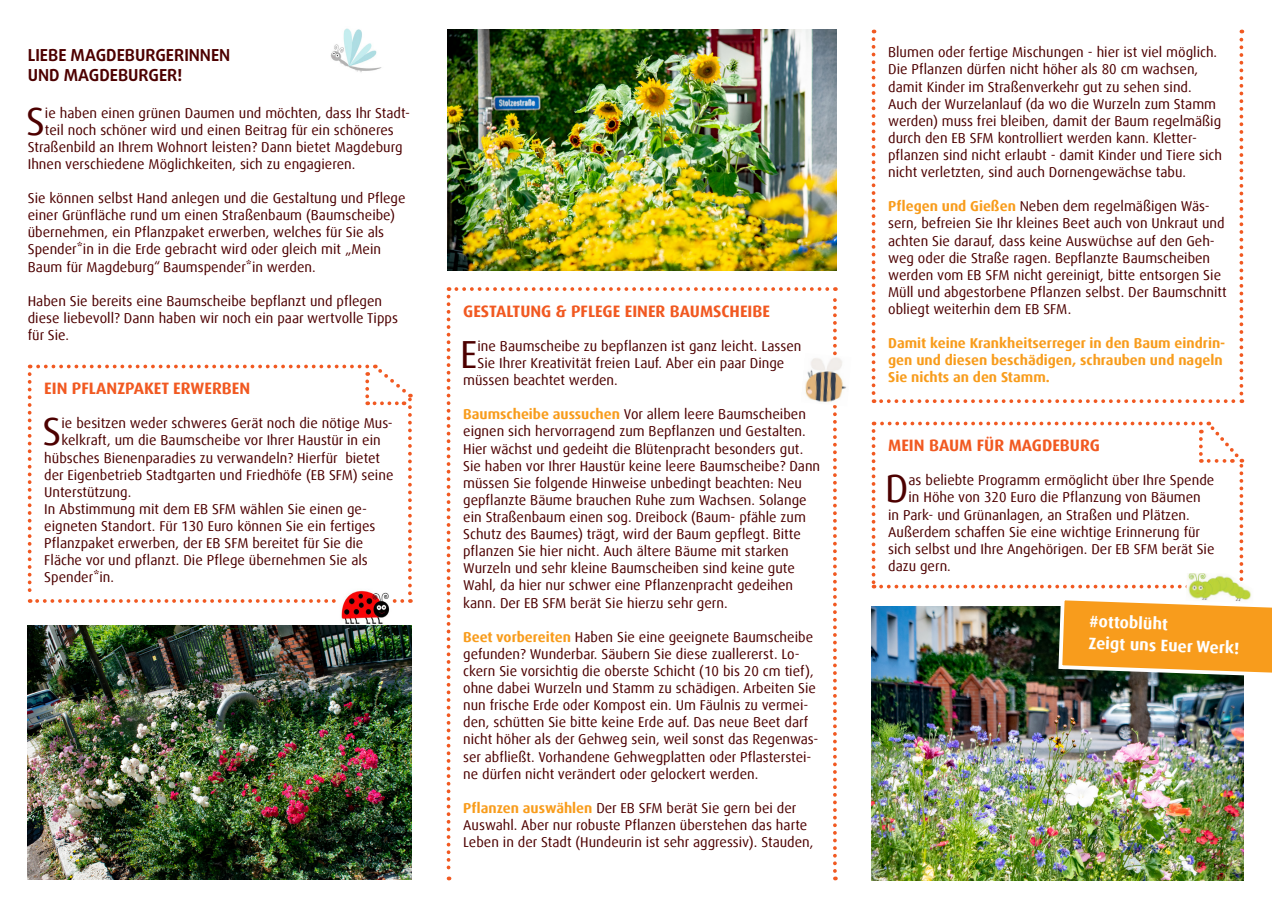
<style>
.page{position:relative;width:1272px;height:902px;background:#fff}
.page>*{position:absolute;margin:0;border:0;box-sizing:border-box;transform-origin:0 0}
.t1{font:39.15px "Dax Offc";color:#4d0000}
.t2{font:700 16.5px "Dax Offc";color:#f15921}
.t3{font:700 16.5px/19.8px "Daxline Pro";color:#4d0000}
.t4{font:700 16.5px/21.6px "Dax Offc";color:#fff}
.t5{font:14.25px/17.1px "Dax Offc";color:#4d0000}
.t6{font:700 14.25px/17.1px "Dax Offc";color:#f89c1c}
.s1{font-weight:700;color:#f89c1c}
</style>
<div class="page">
<img style="left:871px;top:606px;width:372px;height:274px">
<svg style="left:871px;top:39px;width:4px;height:364px"></svg>
<svg style="left:881px;top:399px;width:361px;height:4px"></svg>
<svg style="left:1239px;top:30px;width:4px;height:363px"></svg>
<svg style="left:833px;top:287px;width:3px;height:583px"></svg>
<svg style="left:446px;top:287px;width:381px;height:593px"></svg>
<img style="left:447px;top:30px;width:389px;height:240px">
<img style="left:28px;top:625px;width:384px;height:254px">
<svg style="left:1056px;top:600px;width:215px;height:79px;background:#e49c34"></svg>
<img style="left:341px;top:602px;width:49px;height:22px">
<img style="left:330px;top:28px;width:52px;height:44px">
<img style="left:1185px;top:578px;width:68px;height:25px">
<img style="left:800px;top:353px;width:47px;height:53px">
<svg style="left:28px;top:364px;width:384px;height:238px"></svg>
<svg style="left:871px;top:421px;width:372px;height:167px"></svg>
<p class="t3" style="left:28px;top:45px;width:204px">LIEBE MAGDEBURGERINNEN<br>UND MAGDEBURGER!</p>
<h1 class="t1" style="left:26px;top:96px;width:20px">S</h1>
<p class="t5" style="left:45px;top:104px;width:366px">ie haben einen grünen Daumen und möchten, dass Ihr Stadt-</p>
<p class="t5" style="left:45px;top:121px;width:350px">teil noch schöner wird und einen Beitrag für ein schöneres</p>
<p class="t5" style="left:28px;top:138px;width:376px">Straßenbild an Ihrem Wohnort leisten? Dann bietet Magdeburg</p>
<p class="t5" style="left:28px;top:155px;width:329px">Ihnen verschiedene Möglichkeiten, sich zu engagieren.</p>
<p class="t5" style="left:28px;top:190px;width:379px">Sie können selbst Hand anlegen und die Gestaltung und Pflege einer Grünfläche rund um einen Straßenbaum (Baumscheibe) übernehmen, ein Pflanzpaket erwerben, welches für Sie als Spender*in in die Erde gebracht wird oder gleich mit „Mein Baum für Magdeburg“ Baumspender*in werden.</p>
<p class="t5" style="left:28px;top:292px;width:372px">Haben Sie bereits eine Baumscheibe bepflanzt und pflegen diese liebevoll? Dann haben wir noch ein paar wertvolle Tipps für Sie.</p>
<p class="t2" style="left:44px;top:378px;width:207px">EIN PFLANZPAKET ERWERBEN</p>
<h1 class="t1" style="left:43px;top:407px;width:20px">S</h1>
<p class="t5" style="left:61px;top:415px;width:333px">ie besitzen weder schweres Gerät noch die nötige Mus-</p>
<p class="t5" style="left:61px;top:432px;width:321px">kelkraft, um die Baumscheibe vor Ihrer Haustür in ein</p>
<p class="t5" style="left:44px;top:449px;width:337px">hübsches Bienenparadies zu verwandeln? Hierfür bietet</p>
<p class="t5" style="left:44px;top:466px;width:351px">der Eigenbetrieb Stadtgarten und Friedhöfe (EB SFM) seine</p>
<p class="t5" style="left:44px;top:483px;width:88px">Unterstützung.</p>
<p class="t5" style="left:44px;top:500px;width:324px">In Abstimmung mit dem EB SFM wählen Sie einen ge-</p>
<p class="t5" style="left:44px;top:517px;width:333px">eigneten Standort. Für 130 Euro können Sie ein fertiges</p>
<p class="t5" style="left:44px;top:534px;width:320px">Pflanzpaket erwerben, der EB SFM bereitet für Sie die</p>
<p class="t5" style="left:44px;top:552px;width:325px">Fläche vor und pflanzt. Die Pflege übernehmen Sie als</p>
<p class="t5" style="left:44px;top:569px;width:71px">Spender*in.</p>
<p class="t2" style="left:463px;top:300px;width:308px">GESTALTUNG &amp; PFLEGE EINER BAUMSCHEIBE</p>
<h1 class="t1" style="left:460px;top:329px;width:19px">E</h1>
<p class="t5" style="left:477px;top:337px;width:325px">ine Baumscheibe zu bepflanzen ist ganz leicht. Lassen</p>
<p class="t5" style="left:477px;top:354px;width:308px">Sie Ihrer Kreativität freien Lauf. Aber ein paar Dinge</p>
<p class="t5" style="left:463px;top:372px;width:156px">müssen beachtet werden.</p>
<p class="t5" style="left:463px;top:406px;width:358px"><span class="s1">Baumscheibe aussuchen</span> Vor allem leere Baumscheiben eignen sich hervorragend zum Bepflanzen und Gestalten.<br>Hier wächst und gedeiht die Blütenpracht besonders gut.<br>Sie haben vor Ihrer Haustür keine leere Baumscheibe? Dann müssen Sie folgende Hinweise unbedingt beachten: Neu gepflanzte Bäume brauchen Ruhe zum Wachsen. Solange ein Straßenbaum einen sog. Dreibock (Baum- pfähle zum Schutz des Baumes) trägt, wird der Baum gepflegt. Bitte pflanzen Sie hier nicht. Auch ältere Bäume mit starken Wurzeln und sehr kleine Baumscheiben sind keine gute Wahl, da hier nur schwer eine Pflanzenpracht gedeihen kann. Der EB SFM berät Sie hierzu sehr gern.</p>
<p class="t5" style="left:463px;top:628px;width:356px"><span class="s1">Beet vorbereiten</span> Haben Sie eine geeignete Baumscheibe gefunden? Wunderbar. Säubern Sie diese zuallererst. Lo&shy;ckern Sie vorsichtig die oberste Schicht (10 bis 20 cm tief), ohne dabei Wurzeln und Stamm zu schädigen. Arbeiten Sie nun frische Erde oder Kompost ein. Um Fäulnis zu vermei&shy;den, schütten Sie bitte keine Erde auf. Das neue Beet darf nicht höher als der Gehweg sein, weil sonst das Regenwas&shy;ser abfließt. Vorhandene Gehwegplatten oder Pflasterstei&shy;ne dürfen nicht verändert oder gelockert werden.</p>
<p class="t5" style="left:463px;top:799px;width:352px"><span class="s1">Pflanzen auswählen</span> Der EB SFM berät Sie gern bei der<br>Auswahl. Aber nur robuste Pflanzen überstehen das harte<br>Leben in der Stadt (Hundeurin ist sehr aggressiv). Stauden,</p>
<p class="t5" style="left:888px;top:44px;width:335px">Blumen oder fertige Mischungen - hier ist viel möglich.<br>Die Pflanzen dürfen nicht höher als 80 cm wachsen, damit Kinder im Straßenverkehr gut zu sehen sind.<br>Auch der Wurzelanlauf (da wo die Wurzeln zum Stamm werden) muss frei bleiben, damit der Baum regelmäßig durch den EB SFM kontrolliert werden kann. Kletter&shy;pflanzen sind nicht erlaubt - damit Kinder und Tiere sich nicht verletzten, sind auch Dornengewächse tabu.</p>
<p class="t5" style="left:888px;top:198px;width:340px"><span class="s1">Pflegen und Gießen</span> Neben dem regelmäßigen Wäs&shy;sern, befreien Sie Ihr kleines Beet auch von Unkraut und achten Sie darauf, dass keine Auswüchse auf den Geh&shy;weg oder die Straße ragen. Bepflanzte Baumscheiben werden vom EB SFM nicht gereinigt, bitte entsorgen Sie Müll und abgestorbene Pflanzen selbst. Der Baumschnitt obliegt weiterhin dem EB SFM.</p>
<p class="t6" style="left:888px;top:335px;width:338px">Damit keine Krankheitserreger in den Baum eindrin&shy;gen und diesen beschädigen, schrauben und nageln<br>Sie nichts an den Stamm.</p>
<p class="t2" style="left:888px;top:435px;width:213px">MEIN BAUM FÜR MAGDEBURG</p>
<h1 class="t1" style="left:885px;top:464px;width:25px">D</h1>
<p class="t5" style="left:908px;top:472px;width:307px">as beliebte Programm ermöglicht über Ihre Spende</p>
<p class="t5" style="left:908px;top:489px;width:294px">in Höhe von 320 Euro die Pflanzung von Bäumen</p>
<p class="t5" style="left:888px;top:506px;width:303px">in Park- und Grünanlagen, an Straßen und Plätzen.</p>
<p class="t5" style="left:888px;top:523px;width:313px">Außerdem schaffen Sie eine wichtige Erinnerung für</p>
<p class="t5" style="left:888px;top:540px;width:328px">sich selbst und Ihre Angehörigen. Der EB SFM berät Sie</p>
<p class="t5" style="left:888px;top:557px;width:64px">dazu gern.</p>
<p class="t4" style="left:1089px;top:610px;width:152px;rotate:2deg">#ottoblüht<br>Zeigt uns Euer Werk!</p>
</div>
